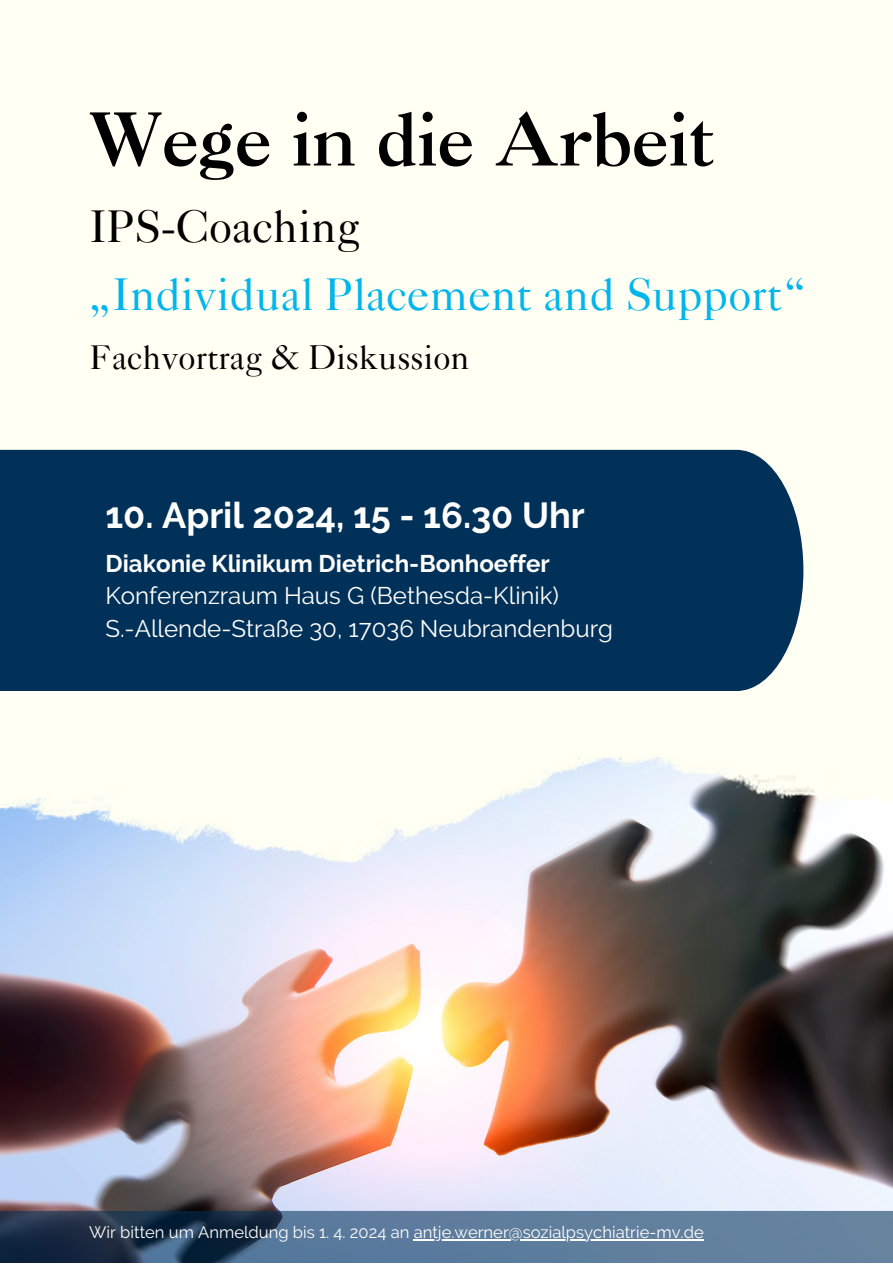
<style>
.page{position:relative;width:893px;height:1264px;background:#fff}
.page>*{position:absolute;margin:0;border:0;box-sizing:border-box;transform-origin:0 0}
.t1{font:72.9px "Caslon 3 LT Std";color:#000}
.t2{font:45.9px "Caslon 540 LT Std";color:#02b5ec}
.t3{font:45.9px "Caslon 540 LT Std";color:#000}
.t4{font:700 36px "Raleway";color:#fffefe}
.t5{font:34.2px "Caslon 540 LT Std";color:#000}
.t6{font:24.15px "Raleway";color:#fffefe}
.t7{font:700 24.15px "Raleway";color:#fffefe}
.t8{font:16.65px "Raleway";color:#fffefe}
</style>
<div class="page">
<div style="left:0;top:0;width:892px;height:1262px;background:#fffff4"></div>
<img style="left:0;top:877px;width:892px;height:333px">
<img style="left:0;top:558px;width:892px;height:319px">
<svg style="left:0;top:1210px;width:892px;height:52px;background:#4d6985"></svg>
<div style="left:0;top:450px;width:803px;height:241px;background:#013158"></div>
<hr style="left:413px;top:1239px;width:290px;height:1px;background:#fffefe">
<p class="t1" style="left:89px;top:112px;width:625px">Wege in die Arbeit</p>
<p class="t3" style="left:89px;top:210px;width:272px">IPS-Coaching</p>
<p class="t2" style="left:89px;top:278px;width:717px">„Individual Placement and Support“</p>
<p class="t5" style="left:89px;top:345px;width:382px">Fachvortrag &amp; Diskussion</p>
<p class="t4" style="left:105px;top:493px;width:481px">10. April 2024, 15 - 16.30 Uhr</p>
<p class="t7" style="left:105px;top:549px;width:446px">Diakonie Klinikum Dietrich-Bonhoeffer</p>
<p class="t6" style="left:105px;top:581px;width:455px">Konferenzraum Haus G (Bethesda-Klinik)</p>
<p class="t6" style="left:105px;top:614px;width:509px">S.-Allende-Straße 30, 17036 Neubrandenburg</p>
<p class="t8" style="left:89px;top:1222px;width:616px">Wir bitten um Anmeldung bis 1. 4. 2024 an antje.werner@sozialpsychiatrie-mv.de</p>
</div>
